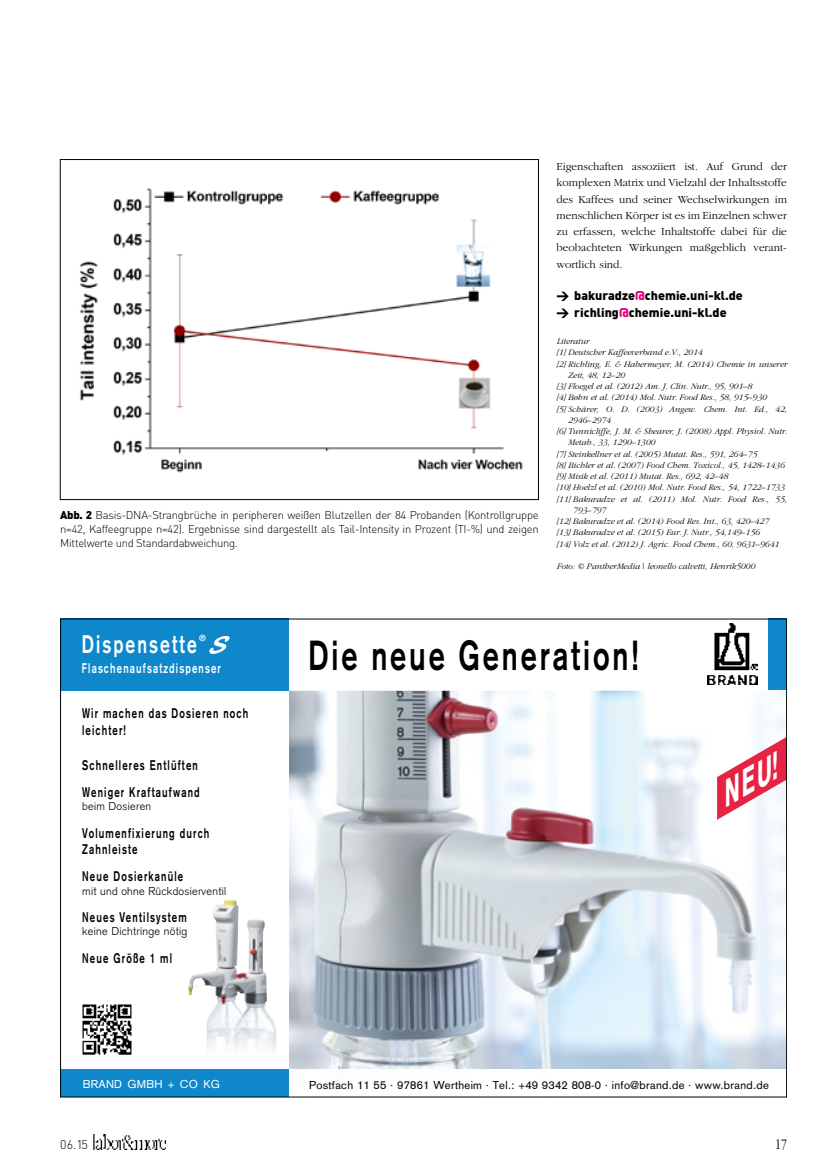
<style>
.page{position:relative;width:833px;height:1170px;background:#fff}
.page>*{position:absolute;margin:0;border:0;box-sizing:border-box;transform-origin:0 0}
.t1{font:700 41.25px "Akzidenz Grotesk";letter-spacing:.1em;color:#000;scale:.7 1}
.t2{font:italic 900 33.5px "Akzidenz Grotesk";color:#fff;scale:.7 1}
.t3{font:700 25px "Akzidenz Grotesk";letter-spacing:.12em;color:#fff;scale:.7 1}
.t4{font:italic 25px "Blacklight D";color:#fff}
.t5{font:300 condensed 15px "Garamond";color:#000}
.t6{font:700 13.75px/16.5px "Akzidenz Grotesk";letter-spacing:.12em;color:#000;scale:.7 1}
.t7{font:700 13.75px "Akzidenz Grotesk";letter-spacing:.12em;color:#fff;scale:.7 1}
.t8{font:900 12.5px/16.2px "DIN Pro";color:#000}
.t9{font:300 12.5px "DIN";color:#000}
.t10{font:300 11.25px/16.2px "Garamond";color:#000;text-align:justify}
.t11{font:300 11.25px/13.8px "DIN Pro";letter-spacing:-.025em;color:#000;text-align:justify}
.t12{font:11.25px "Akzidenz Grotesk";letter-spacing:.025em;color:#000}
.t13{font:300 11.25px "Akzidenz Grotesk";letter-spacing:.025em;color:#000}
.t14{font:11.25px "Akzidenz Grotesk";letter-spacing:.025em;color:#fff}
.t15{font:italic 300 8.75px "Garamond";color:#000}
.t16{font:700 8.75px "Akzidenz Grotesk";color:#fff}
.s1{font-weight:900}
.s2{font-family:"DIN"}
.s3{color:#e5007d}
</style>
<div class="page">
<img style="left:93px;top:1134px;width:72px;height:15px">
<img style="left:80px;top:187px;width:443px;height:286px">
<img style="left:289px;top:690px;width:496px;height:379px">
<div style="left:60px;top:618px;width:229px;height:72px;background:#0e88ca"></div>
<div style="left:60px;top:1069px;width:229px;height:28px;background:#0e88ca"></div>
<div style="left:769px;top:618px;width:18px;height:72px;background:#0e88ca"></div>
<img style="left:708px;top:623px;width:50px;height:61px">
<img style="left:188px;top:900px;width:88px;height:150px">
<svg style="left:209px;top:636px;width:21px;height:18px"></svg>
<svg style="left:717px;top:736px;width:68px;height:83px"></svg>
<img style="left:82px;top:1004px;width:50px;height:51px">
<p class="t11" style="left:60px;top:507px;width:480px"><span class="s1">Abb. 2</span> Basis-DNA-Strangbrüche in peripheren weißen Blutzellen der 84 Probanden (Kontrollgruppe n=42, Kaffeegruppe n=42). Ergebnisse sind dargestellt als Tail-Intensity in Prozent (TI-%) und zeigen Mittelwerte und Standardabweichung.</p>
<p class="t10" style="left:556px;top:158px;width:232px">Eigenschaften assoziiert ist. Auf Grund der komplexen Matrix und Vielzahl der Inhaltsstoffe des Kaffees und seiner Wechselwirkungen im menschlichen Körper ist es im Einzelnen schwer zu erfassen, welche Inhaltstoffe dabei für die beobachteten Wirkungen maßgeblich verant&shy;wortlich sind.</p>
<h3 class="t8" style="left:556px;top:287px;width:188px"><span class="s2">&gt;</span> bakuradze<span class="s3">@</span>chemie.uni-kl.de <span class="s2">&gt;</span> richling<span class="s3">@</span>chemie.uni-kl.de</h3>
<p class="t15" style="left:556px;top:336px;width:34px">Literatur</p>
<p class="t15" style="left:556px;top:348px;width:147px">[1] Deutscher Kaffeeverband e.V., 2014</p>
<p class="t15" style="left:556px;top:359px;width:232px">[2] Richling, E. &amp; Habermeyer, M. (2014) Chemie in unserer</p>
<p class="t15" style="left:568px;top:370px;width:58px">Zeit, 48, 12–20</p>
<p class="t15" style="left:556px;top:381px;width:197px">[3] Floegel et al. (2012) Am. J. Clin. Nutr., 95, 901–8</p>
<p class="t15" style="left:556px;top:393px;width:212px">[4] Bøhn et al. (2014) Mol. Nutr. Food Res., 58, 915–930</p>
<p class="t15" style="left:556px;top:404px;width:232px">[5] Schärer, O. D. (2003) Angew. Chem. Int. Ed., 42,</p>
<p class="t15" style="left:568px;top:415px;width:44px">2946–2974</p>
<p class="t15" style="left:556px;top:426px;width:232px">[6] Tunnicliffe, J. M. &amp; Shearer, J. (2008) Appl. Physiol. Nutr.</p>
<p class="t15" style="left:568px;top:438px;width:89px">Metab., 33, 1290–1300</p>
<p class="t15" style="left:556px;top:449px;width:202px">[7] Steinkellner et al. (2005) Mutat. Res., 591, 264–75</p>
<p class="t15" style="left:556px;top:460px;width:229px">[8] Bichler et al. (2007) Food Chem. Toxicol., 45, 1428–1436</p>
<p class="t15" style="left:556px;top:471px;width:173px">[9] Misik et al. (2011) Mutat. Res., 692, 42–48</p>
<p class="t15" style="left:556px;top:483px;width:229px">[10] Hoelzl et al. (2010) Mol. Nutr. Food Res., 54, 1722–1733</p>
<p class="t15" style="left:556px;top:494px;width:232px">[11] Bakuradze et al. (2011) Mol. Nutr. Food Res., 55,</p>
<p class="t15" style="left:572px;top:505px;width:35px">793–797</p>
<p class="t15" style="left:556px;top:516px;width:214px">[12] Bakuradze et al. (2014) Food Res. Int., 63, 420–427</p>
<p class="t15" style="left:556px;top:528px;width:205px">[13] Bakuradze et al. (2015) Eur. J. Nutr., 54,149–156</p>
<p class="t15" style="left:556px;top:539px;width:224px">[14] Volz et al. (2012) J. Agric. Food Chem., 60, 9631–9641</p>
<p class="t15" style="left:556px;top:561px;width:200px">Foto: © PantherMedia| leonello calvetti, Henrik5000</p>
<h3 class="t3" style="left:82px;top:629px;width:166px">Dispensette</h3>
<p class="t16" style="left:199px;top:632px;width:8px">®</p>
<h3 class="t4" style="left:210px;top:629px;width:23px">S</h3>
<h3 class="t7" style="left:82px;top:660px;width:200px">Flaschenaufsatzdispenser</h3>
<h3 class="t6" style="left:82px;top:705px;width:239px">Wir machen das Dosieren noch leichter!</h3>
<h3 class="t6" style="left:82px;top:751px;width:169px;line-height:27.1px">Schnelleres Entlüften<br>Weniger Kraftaufwand</h3>
<p class="t13" style="left:82px;top:799px;width:71px">beim Dosieren</p>
<h3 class="t6" style="left:82px;top:824px;width:183px">Volumenfixierung durch<br>Zahnleiste</h3>
<h3 class="t6" style="left:82px;top:868px;width:146px">Neue Dosierkanüle</h3>
<p class="t13" style="left:82px;top:884px;width:145px">mit und ohne Rückdosierventil</p>
<h3 class="t6" style="left:82px;top:908px;width:151px">Neues Ventilsystem</h3>
<p class="t13" style="left:82px;top:924px;width:107px">keine Dichtringe nötig</p>
<h3 class="t6" style="left:82px;top:949px;width:130px">Neue Größe 1 ml</h3>
<h1 class="t1" style="left:308px;top:631px;width:474px">Die neue Generation!</h1>
<h2 class="t2" style="left:709px;top:780px;width:90px;rotate:-30deg">NEU!</h2>
<p class="t14" style="left:83px;top:1077px;width:139px">BRAND GMBH + CO KG</p>
<p class="t12" style="left:309px;top:1077px;width:461px">Postfach 11 55 · 97861 Wertheim · Tel.: +49 9342 808-0 · info@brand.de · www.brand.de</p>
<h3 class="t9" style="left:60px;top:1136px;width:29px">06.15</h3>
<h3 class="t5" style="left:775px;top:1136px;width:13px">17</h3>
</div>
